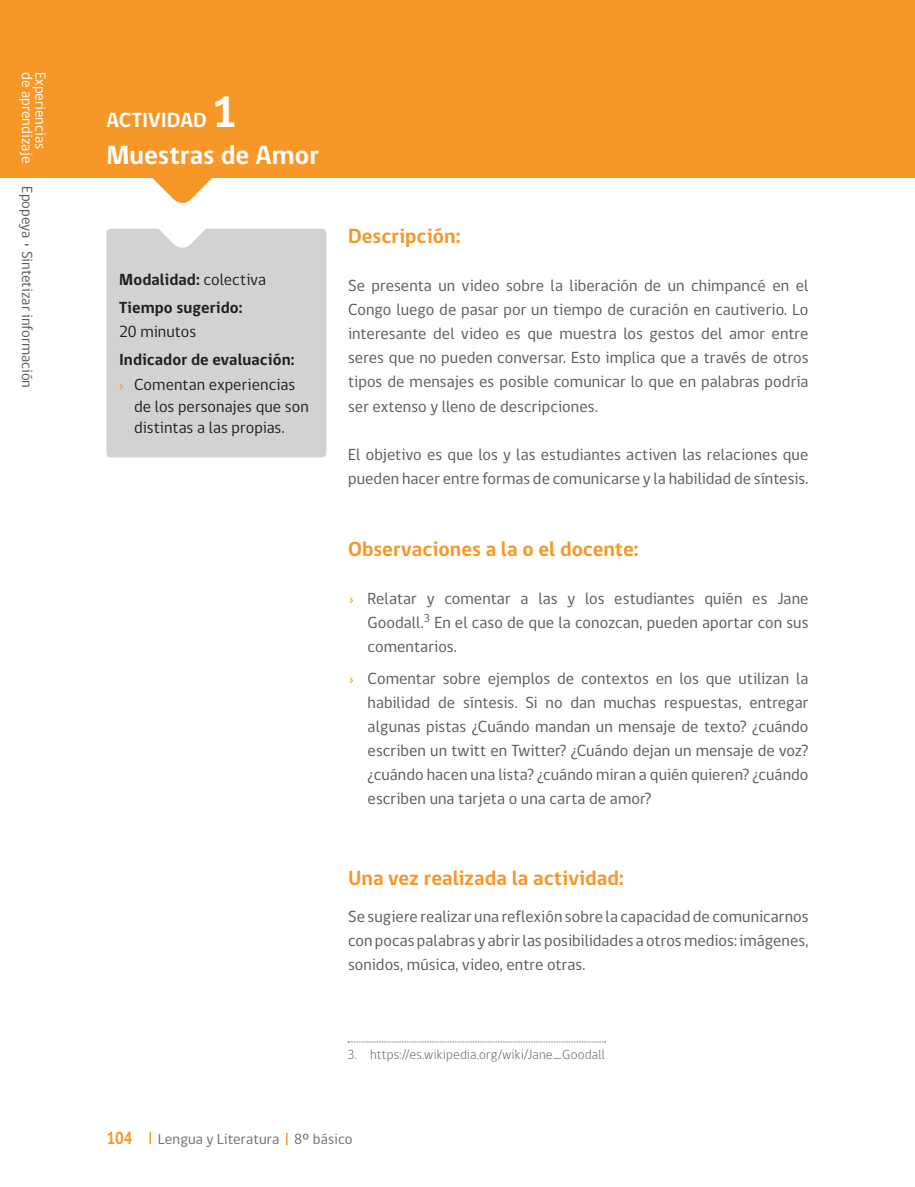
<style>
.page{position:relative;width:915px;height:1187px;background:#fff}
.page>*{position:absolute;margin:0;border:0;box-sizing:border-box;transform-origin:0 0}
.t1{font:700 27px "gob CL";color:#fff}
.texto_gral_en_2_colu{font:700 21px "gob CL";color:#f79727}
.titulos{font:700 21px "gob CL";letter-spacing:-.005em;color:#fff}
.t2{font:700 18px "gob CL";color:#f79727;scale:.85 1}
.texto_gral_en_2_colu-2{font:16.5px/24px "gob CL";letter-spacing:.005em;color:#57585a;text-align:justify}
.punteo_viñeta_en_2_c{font:16.5px/24px "gob CL";letter-spacing:.005em;color:#57585a;text-align:justify}
.punteo_en_ind_evalua{font:16.5px/21px "gob CL";letter-spacing:.005em;color:#231f20}
.t3{font:700 16.5px "gob CL";letter-spacing:.005em;color:#231f20}
.t4{font:15px "gob CL";color:#57585a}
.t5{font:15px "gob CL";letter-spacing:.005em;color:#6c6d70}
.t6{font:15px "gob CL";color:#fff}
.notas{font:300 13.5px "gob CL";letter-spacing:.015em;color:#57585a}
.s1{font-size:45px}
.s2{font-weight:400}
.s3{color:#f79727}
</style>
<div class="page">
<div style="left:106px;top:229px;width:220px;height:228px;background:#d1d2d4;border-radius:4px"></div>
<svg style="left:106px;top:228px;width:219px;height:24px"></svg>
<svg style="left:40px;top:177px;width:285px;height:26px"></svg>
<div style="left:0;top:0;width:914px;height:177px;background:#f79727"></div>
<svg style="left:149px;top:1131px;width:2px;height:12px"></svg>
<svg style="left:286px;top:1133px;width:1px;height:12px"></svg>
<svg style="left:348px;top:1041px;width:257px;height:1px"></svg>
<p class="t6" style="left:37px;top:72px;width:92px;rotate:90deg">de aprendizaje</p>
<p class="t6" style="left:51px;top:72px;width:78px;rotate:90deg">Experiencias</p>
<p class="t4" style="left:37px;top:186px;width:203px;rotate:90deg">Epopeya • Sintetizar información</p>
<p class="titulos" style="left:106px;top:106px;width:132px">ACTIVIDAD <span class="s1">1</span></p>
<p class="t1" style="left:106px;top:136px;width:214px">Muestras de Amor</p>
<p class="t3" style="left:119px;top:268px;width:148px">Modalidad: <span class="s2">colectiva</span></p>
<p class="t3" style="left:119px;top:296px;width:125px">Tiempo sugerido:</p>
<p class="punteo_en_ind_evalua" style="left:119px;top:321px;width:78px">20 minutos</p>
<p class="t3" style="left:119px;top:348px;width:177px">Indicador de evaluación:</p>
<p class="punteo_en_ind_evalua" style="left:134px;top:375px;width:176px;text-indent:-15px"><span class="s3">›</span> Comentan experiencias de los personajes que son distintas a las propias.</p>
<p class="texto_gral_en_2_colu" style="left:348px;top:222px;width:114px">Descripción:</p>
<p class="texto_gral_en_2_colu-2" style="left:348px;top:274px;width:462px">Se presenta un video sobre la liberación de un chimpancé en el Congo luego de pasar por un tiempo de curación en cautiverio. Lo interesante del video es que muestra los gestos del amor entre seres que no pueden conversar. Esto implica que a través de otros tipos de mensajes es posible comunicar lo que en palabras podría ser extenso y lleno de descripciones.</p>
<p class="texto_gral_en_2_colu-2" style="left:348px;top:442px;width:461px">El objetivo es que los y las estudiantes activen las relaciones que pueden hacer entre formas de comunicarse y la habilidad de síntesis.</p>
<p class="texto_gral_en_2_colu" style="left:348px;top:534px;width:292px">Observaciones a la o el docente:</p>
<p class="punteo_viñeta_en_2_c" style="left:367px;top:586px;width:442px;text-indent:-18px"><span class="s3">›</span> Relatar y comentar a las y los estudiantes quién es Jane Goodall.<sup>3</sup> En el caso de que la conozcan, pueden aportar con sus comentarios.</p>
<p class="punteo_viñeta_en_2_c" style="left:367px;top:667px;width:442px;text-indent:-18px"><span class="s3">›</span> Comentar sobre ejemplos de contextos en los que utilizan la habilidad de síntesis. Si no dan muchas respuestas, entregar algunas pistas ¿Cuándo mandan un mensaje de texto? ¿cuándo escriben un twitt en Twitter? ¿Cuándo dejan un mensaje de voz? ¿cuándo hacen una lista? ¿cuándo miran a quién quieren? ¿cuándo escriben una tarjeta o una carta de amor?</p>
<p class="texto_gral_en_2_colu" style="left:348px;top:863px;width:277px">Una vez realizada la actividad:</p>
<p class="texto_gral_en_2_colu-2" style="left:348px;top:904px;width:462px">Se sugiere realizar una reflexión sobre la capacidad de comunicarnos con pocas palabras y abrir las posibilidades a otros medios: imágenes, sonidos, música, video, entre otras.</p>
<p class="notas" style="left:347px;top:1045px;width:259px">3. https://es.wikipedia.org/wiki/Jane_Goodall</p>
<p class="t2" style="left:106px;top:1125px;width:32px">104</p>
<p class="t5" style="left:158px;top:1128px;width:196px">Lengua y Literatura 8º básico</p>
</div>
